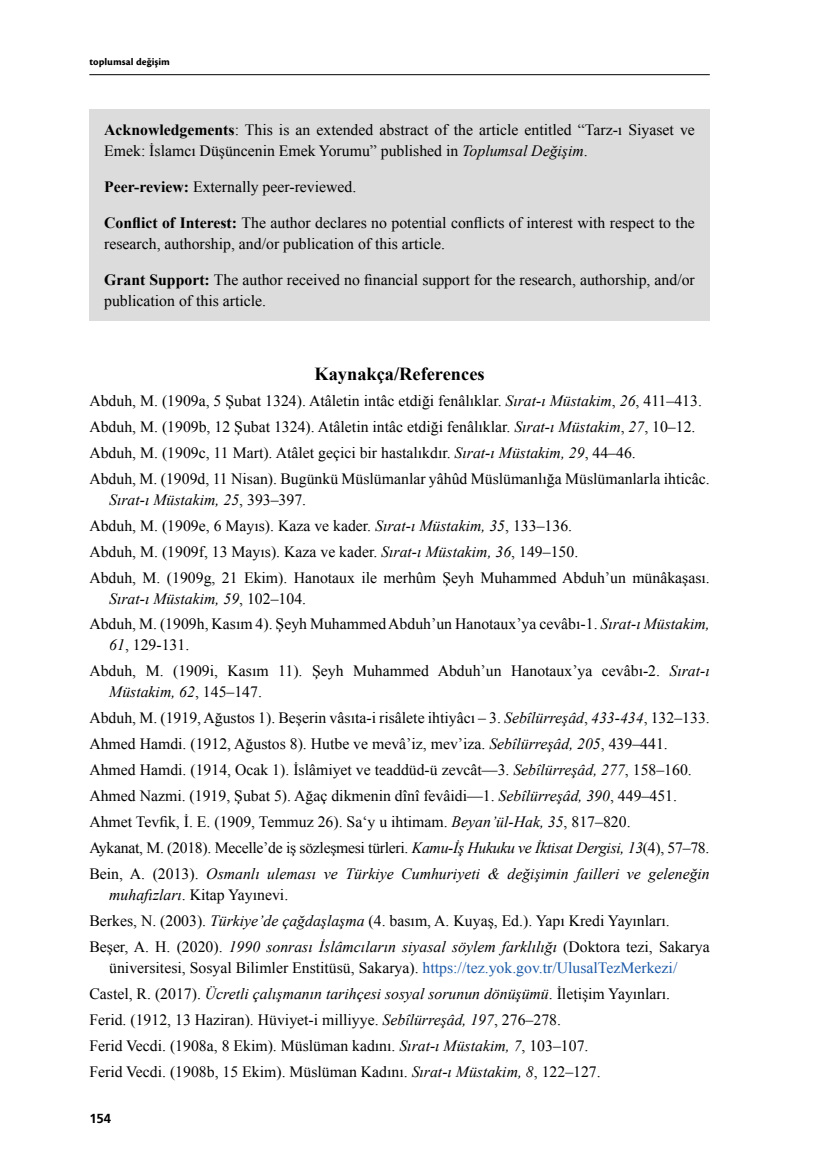
<style>
.page{position:relative;width:819px;height:1166px;background:#fff}
.page>*{position:absolute;margin:0;border:0;box-sizing:border-box;transform-origin:0 0}
.t1{font:700 18.38px "Times New Roman";color:#000}
.t2{font:15.75px/25.9px "Times New Roman";color:#000}
.t3{font:700 13.12px "Frutiger LT Std";color:#000}
.t4{font:10.5px "Cronos Pro Bold Capt";letter-spacing:.005em;color:#000}
.s1{font-weight:700}
.s2{font-style:italic}
.s3{color:#1c5aa8}
</style>
<div class="page">
<hr style="left:89px;top:74px;width:620px;height:1px;background:#000">
<div style="left:89px;top:109px;width:620px;height:211px;background:#dcdcdc"></div>
<p class="t4" style="left:89px;top:56px;width:82px">toplumsal değişim</p>
<p class="t2" style="left:104px;top:119px;width:592px;line-height:21px"><span class="s1">Acknowledgements</span>: This is an extended abstract of the article entitled “Tarz-ı Siyaset ve<br>Emek: İslamcı Düşüncenin Emek Yorumu” published in <span class="s2">Toplumsal Değişim</span>.</p>
<p class="t2" style="left:104px;top:173px;width:253px"><span class="s1">Peer-review:</span> Externally peer-reviewed.</p>
<p class="t2" style="left:104px;top:212px;width:592px;line-height:21px"><span class="s1">Conflict of Interest:</span> The author declares no potential conflicts of interest with respect to the research, authorship, and/or publication of this article.</p>
<p class="t2" style="left:104px;top:269px;width:592px;line-height:21px"><span class="s1">Grant Support:</span> The author received no financial support for the research, authorship, and/or publication of this article.</p>
<p class="t1" style="left:314px;top:361px;width:172px">Kaynakça/References</p>
<p class="t2" style="left:89px;top:387px;width:622px">Abduh, M. (1909a, 5 Şubat 1324). Atâletin intâc etdiği fenâlıklar. <span class="s2">Sırat-ı Müstakim</span>, <span class="s2">26</span>, 411–413.<br>Abduh, M. (1909b, 12 Şubat 1324). Atâletin intâc etdiği fenâlıklar. <span class="s2">Sırat-ı Müstakim</span>, <span class="s2">27</span>, 10–12.<br>Abduh, M. (1909c, 11 Mart). Atâlet geçici bir hastalıkdır. <span class="s2">Sırat-ı Müstakim, 29</span>, 44–46.<br>Abduh, M. (1909d, 11 Nisan). Bugünkü Müslümanlar yâhûd Müslümanlığa Müslümanlarla ihticâc.</p>
<p class="t2" style="left:89px;top:486px;width:622px;text-indent:20px"><span class="s2">Sırat-ı Müstakim, 25</span>, 393–397.<br>Abduh, M. (1909e, 6 Mayıs). Kaza ve kader. <span class="s2">Sırat-ı Müstakim, 35</span>, 133–136.<br>Abduh, M. (1909f, 13 Mayıs). Kaza ve kader. <span class="s2">Sırat-ı Müstakim, 36</span>, 149–150.<br>Abduh, M. (1909g, 21 Ekim). Hanotaux ile merhûm Şeyh Muhammed Abduh’un münâkaşası.</p>
<p class="t2" style="left:89px;top:585px;width:622px;text-indent:20px"><span class="s2">Sırat-ı Müstakim, 59</span>, 102–104.<br>Abduh, M. (1909h, Kasım 4). Şeyh MuhammedAbduh’un Hanotaux’ya cevâbı-1. <span class="s2">Sırat-ı Müstakim,</span></p>
<p class="t2" style="left:89px;top:632px;width:622px;text-indent:20px"><span class="s2">61</span>, 129-131.<br>Abduh, M. (1909i, Kasım 11). Şeyh Muhammed Abduh’un Hanotaux’ya cevâbı-2. <span class="s2">Sırat-ı</span></p>
<p class="t2" style="left:89px;top:679px;width:622px;text-indent:20px"><span class="s2">Müstakim, 62</span>, 145–147.<br>Abduh, M. (1919,Ağustos 1). Beşerin vâsıta-i risâlete ihtiyâcı – 3. <span class="s2">Sebîlürreşâd</span>, <span class="s2">433-434</span>, 132–133.<br>Ahmed Hamdi. (1912, Ağustos 8). Hutbe ve mevâ’iz, mev’iza. <span class="s2">Sebîlürreşâd, 205</span>, 439–441.<br>Ahmed Hamdi. (1914, Ocak 1). İslâmiyet ve teaddüd-ü zevcât—3. <span class="s2">Sebîlürreşâd, 277</span>, 158–160.<br>Ahmed Nazmi. (1919, Şubat 5). Ağaç dikmenin dînî fevâidi—1. <span class="s2">Sebîlürreşâd, 390</span>, 449–451.<br>Ahmet Tevfik, İ. E. (1909, Temmuz 26). Sa‘y u ihtimam. <span class="s2">Beyan’ül-Hak, 35</span>, 817–820.<br>Aykanat, M. (2018). Mecelle’de iş sözleşmesi türleri. <span class="s2">Kamu-İş Hukuku ve İktisat Dergisi, 13</span>(4), 57–78.<br>Bein, A. (2013). <span class="s2">Osmanlı uleması ve Türkiye Cumhuriyeti &amp; değişimin failleri ve geleneğin</span></p>
<p class="t2" style="left:89px;top:882px;width:622px;text-indent:20px"><span class="s2">muhafızları</span>. Kitap Yayınevi.<br>Berkes, N. (2003). <span class="s2">Türkiye’de çağdaşlaşma</span> (4. basım, A. Kuyaş, Ed.). Yapı Kredi Yayınları.<br>Beşer, A. H. (2020). <span class="s2">1990 sonrası İslâmcıların siyasal söylem farklılığı</span> (Doktora tezi, Sakarya</p>
<p class="t2" style="left:89px;top:954px;width:589px;text-indent:20px">üniversitesi, Sosyal Bilimler Enstitüsü, Sakarya). <span class="s3">https://tez.yok.gov.tr/UlusalTezMerkezi/ </span>Castel, R. (2017). <span class="s2">Ücretli çalışmanın tarihçesi sosyal sorunun dönüşümü</span>. İletişim Yayınları.<br>Ferid. (1912, 13 Haziran). Hüviyet-i milliyye. <span class="s2">Sebîlürreşâd, 197</span>, 276–278.<br>Ferid Vecdi. (1908a, 8 Ekim). Müslüman kadını. <span class="s2">Sırat-ı Müstakim, 7</span>, 103–107.<br>Ferid Vecdi. (1908b, 15 Ekim). Müslüman Kadını. <span class="s2">Sırat-ı Müstakim, 8</span>, 122–127.</p>
<p class="t3" style="left:89px;top:1110px;width:23px">154</p>
</div>
